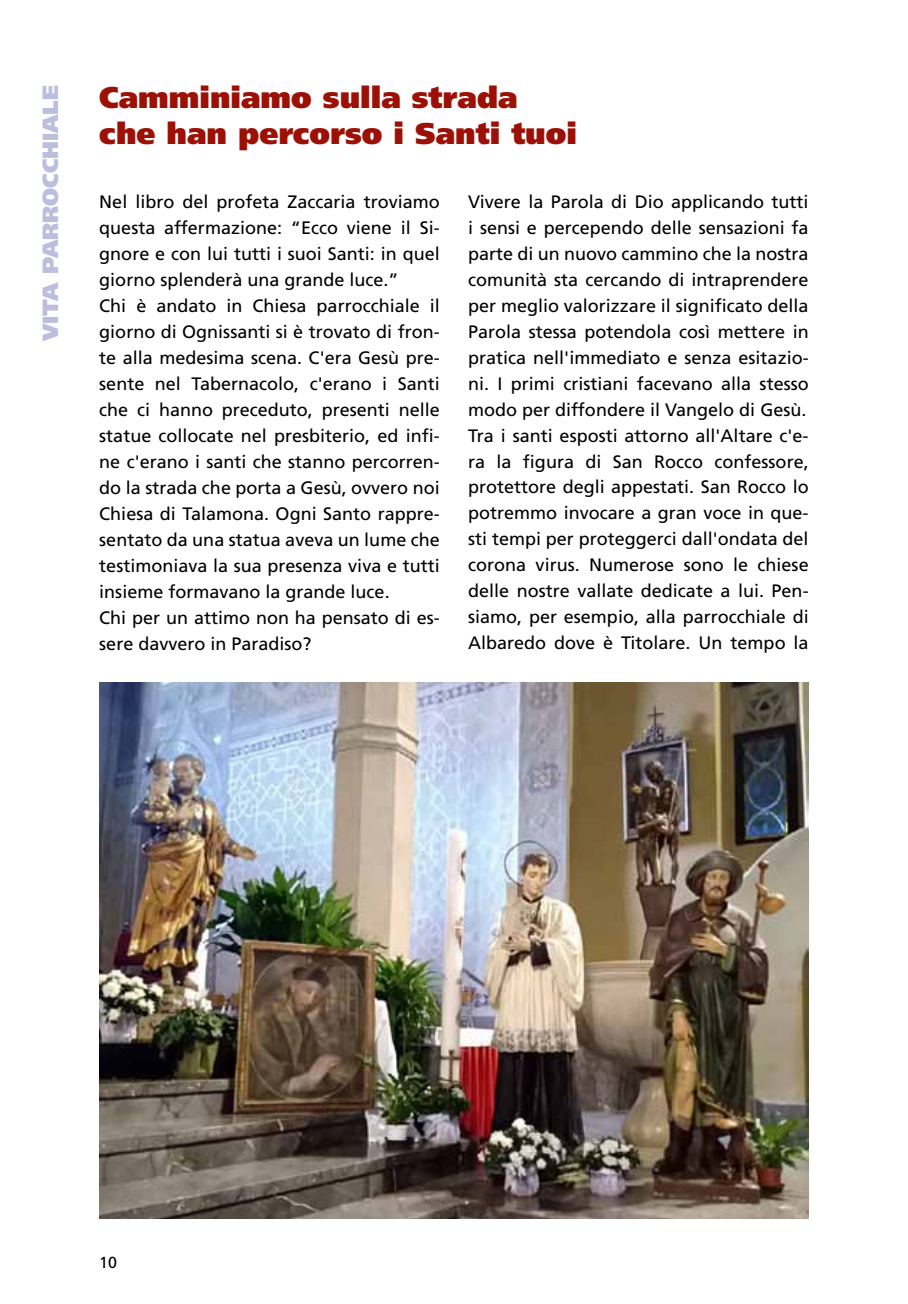
<style>
.page{position:relative;width:908px;height:1304px;background:#fff}
.page>*{position:absolute;margin:0;border:0;box-sizing:border-box;transform-origin:0 0}
.t1{font:900 30px/36px "Frutiger";color:#9c1006}
.t2{font:900 22px "Frutiger";color:#bbbedc}
.t3{font:18px/26px "Frutiger";color:#000}
.t4{font:16px "Frutiger";color:#000}
</style>
<div class="page">
<img style="left:99px;top:683px;width:709px;height:536px">
<p class="t2" style="left:37px;top:341px;width:258px;rotate:-90deg">vita parrocchiale</p>
<h1 class="t1" style="left:99px;top:79px;width:479px">Camminiamo sulla strada che han percorso i Santi tuoi</h1>
<p class="t3" style="left:99px;top:188px;width:342px">Nel libro del profeta Zaccaria troviamo questa affermazione: “Ecco viene il Si&shy;gnore e con lui tutti i suoi Santi: in quel giorno splenderà una grande luce.”<br>Chi è andato in Chiesa parrocchiale il giorno di Ognissanti si è trovato di fron&shy;te alla medesima scena. C'era Gesù pre&shy;sente nel Tabernacolo, c'erano i Santi che ci hanno preceduto, presenti nelle statue collocate nel presbiterio, ed infi&shy;ne c'erano i santi che stanno percorren&shy;do la strada che porta a Gesù, ovvero noi Chiesa di Talamona. Ogni Santo rappre&shy;sentato da una statua aveva un lume che testimoniava la sua presenza viva e tutti insieme formavano la grande luce.<br>Chi per un attimo non ha pensato di es&shy;sere davvero in Paradiso?</p>
<p class="t3" style="left:468px;top:188px;width:342px">Vivere la Parola di Dio applicando tutti i sensi e percependo delle sensazioni fa parte di un nuovo cammino che la nostra comunità sta cercando di intraprendere per meglio valorizzare il significato della Parola stessa potendola così mettere in pratica nell'immediato e senza esitazio&shy;ni. I primi cristiani facevano alla stesso modo per diffondere il Vangelo di Gesù.<br>Tra i santi esposti attorno all'Altare c'e&shy;ra la figura di San Rocco confessore, protettore degli appestati. San Rocco lo potremmo invocare a gran voce in que&shy;sti tempi per proteggerci dall'ondata del corona virus. N umerose sono le chiese delle nostre vallate dedicate a lui. Pen&shy;siamo, per esempio, alla parrocchiale di Albaredo dove è Titolare. U n tempo la</p>
<p class="t4" style="left:99px;top:1253px;width:19px">10</p>
</div>
